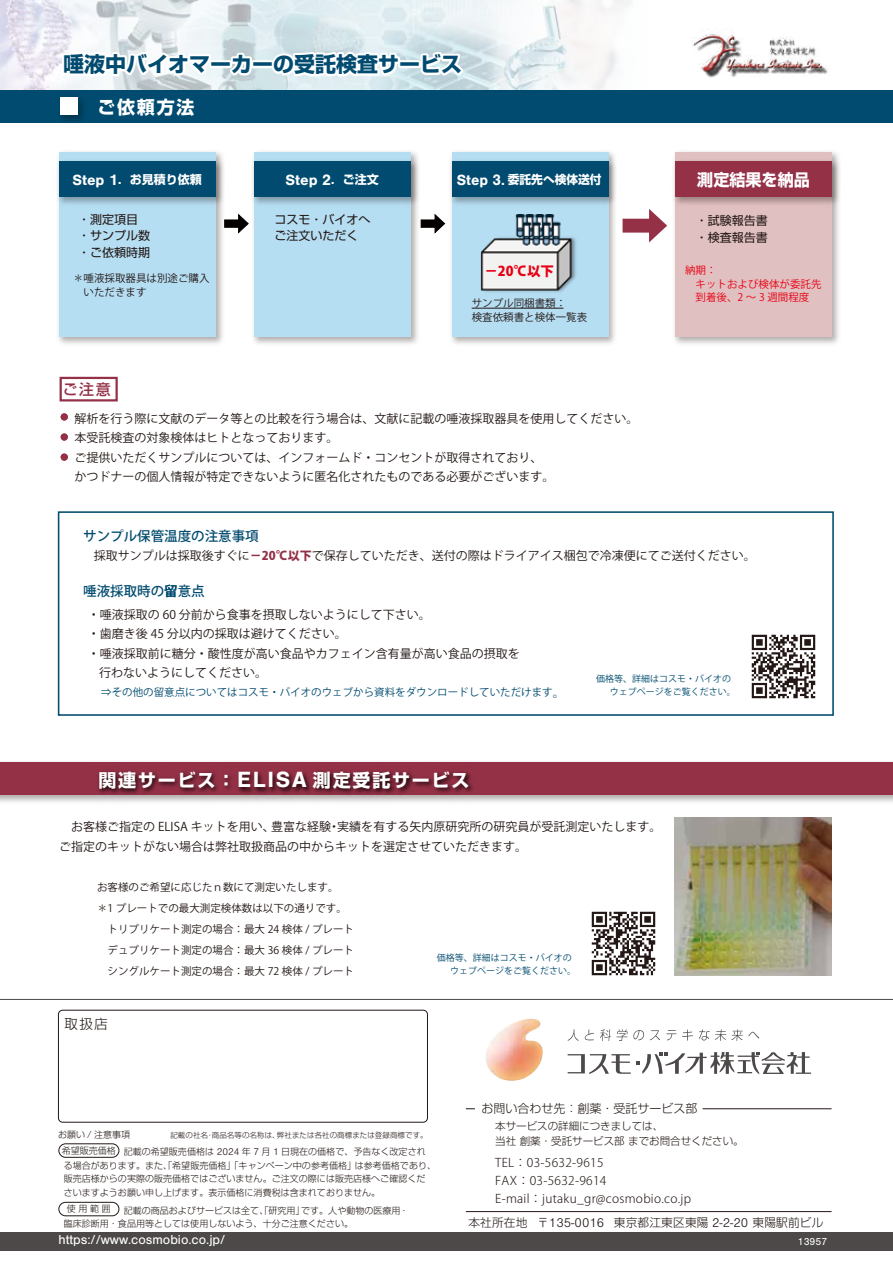
<style>
.page{position:relative;width:893px;height:1263px;background:#fff}
.page>*{position:absolute;margin:0;border:0;box-sizing:border-box;transform-origin:0 0}
.t1{font:700 21px "Shin Go Pro";color:#004b6f}
.t2{font:700 18px "Shin Go Pro";letter-spacing:.1em;color:#fff}
.t3{font:700 16.5px "Shin Go Pro";color:#fff}
.t4{font:700 15.3px "Nimbus San";color:#fff}
.t5{font:500 15px "Shin Go Pro";color:#943147}
.t6{font:13.5px "Nimbus San";color:#fff}
.t7{font:500 13.5px "Koz Go Pro";color:#004b6f}
.t8{font:800 13.5px "Koz Go Pro";color:#e60012}
.t9{font:300 13.5px "Shin Go Pro";color:#221815}
.t10{font:12px/19.5px "Koz Go Pro";color:#221815}
.t11{font:300 12px/18px "Koz Go Pro";letter-spacing:.025em;color:#221815}
.t12{font:12px/16.5px "Shin Go Pro";color:#221815}
.t13{font:700 12px "Shin Go Pro";color:#fff}
.t14{font:300 12px "Shin Go Pro";color:#221815}
.t15{font:300 11.7px "Shin Go Pro";letter-spacing:.015em;color:#221815}
.t16{font:10.5px/21px "Koz Go Pro";color:#221815}
.t17{font:10.5px "Koz Go Pro";color:#004b6f}
.t18{font:300 10.5px/15px "Shin Go Pro";color:#221815}
.t19{font:10.5px/13.5px "Koz Go Pro";color:#e60012}
.t20{font:10.5px "Nimbus San";color:#fff}
.t21{font:300 9px/13.5px "Shin Go Pro";letter-spacing:.005em;color:#221815}
.t22{font:9px/13.5px "Koz Go Pro";color:#004b6f}
.t23{font:300 7.5px "Shin Go Pro";letter-spacing:.005em;color:#221815}
.s1{font-family:"Nimbus San";font-size:15.3px}
.s2{font-family:"Nimbus San";font-size:15.75px}
.s3{font-size:15.75px}
.s4{font-family:"Shin Go Pro";font-size:12px}
.s5{font-weight:800;color:#943147}
.s6{font-size:12px}
.s7{font-family:"Nimbus San";font-size:22.8px}
.s8{font-family:"Nimbus San";font-size:10.2px}
.s9{font-family:"Nimbus San";font-size:13.2px}
</style>
<div class="page">
<svg style="left:568px;top:1029px;width:11px;height:12px"></svg>
<svg style="left:585px;top:1029px;width:9px;height:11px"></svg>
<svg style="left:600px;top:1029px;width:11px;height:12px"></svg>
<svg style="left:617px;top:1029px;width:27px;height:12px"></svg>
<svg style="left:650px;top:1030px;width:10px;height:10px"></svg>
<svg style="left:666px;top:1030px;width:10px;height:10px"></svg>
<svg style="left:682px;top:1030px;width:11px;height:10px"></svg>
<svg style="left:699px;top:1029px;width:60px;height:12px"></svg>
<svg style="left:568px;top:1052px;width:243px;height:22px"></svg>
<img style="left:486px;top:1019px;width:57px;height:62px">
<div style="left:59px;top:1143px;width:60px;height:14px;border:1px solid #221815;border-radius:7px"></div>
<div style="left:59px;top:1202px;width:60px;height:14px;border:1px solid #221815;border-radius:7px"></div>
<hr style="left:702px;top:1108px;width:130px;height:1px;background:#221815">
<hr style="left:466px;top:1211px;width:366px;height:1px;background:#221815">
<hr style="left:0;top:999px;width:893px;height:1px;background:#4c4948">
<div style="left:0;top:1232px;width:893px;height:18px;background:#4c4948"></div>
<div style="left:58px;top:1010px;width:370px;height:112px;border:1px solid #221815;border-radius:4px"></div>
<img style="left:0;top:0;width:556px;height:90px">
<div style="left:61px;top:413px;width:7px;height:7px;background:#943147;border-radius:50%"></div>
<div style="left:61px;top:433px;width:7px;height:8px;background:#943147;border-radius:50%"></div>
<div style="left:61px;top:453px;width:7px;height:8px;background:#943147;border-radius:50%"></div>
<div style="left:0;top:90px;width:893px;height:33px;background:#004b6f"></div>
<div style="left:58px;top:511px;width:776px;height:205px;border:2px solid #004b6f"></div>
<div style="left:60px;top:97px;width:18px;height:18px;background:#fff"></div>
<div style="left:0;top:762px;width:893px;height:33px;background:#943147"></div>
<img style="left:94px;top:771px;width:386px;height:31px">
<img style="left:675px;top:817px;width:156px;height:158px">
<img style="left:692px;top:29px;width:136px;height:49px">
<svg style="left:50px;top:43px;width:164px;height:38px"></svg>
<svg style="left:225px;top:50px;width:29px;height:29px"></svg>
<svg style="left:269px;top:35px;width:133px;height:47px"></svg>
<svg style="left:418px;top:49px;width:49px;height:31px"></svg>
<div style="left:60px;top:377px;width:58px;height:24px;background:#fff;border:2px solid #943147"></div>
<img style="left:751px;top:634px;width:65px;height:65px">
<img style="left:591px;top:911px;width:65px;height:65px">
<img style="left:58px;top:151px;width:165px;height:193px">
<div style="left:59px;top:152px;width:157px;height:185px;background:#b6def3"></div>
<img style="left:253px;top:151px;width:165px;height:193px">
<div style="left:254px;top:152px;width:157px;height:185px;background:#b6def3"></div>
<img style="left:451px;top:151px;width:164px;height:193px">
<div style="left:452px;top:152px;width:157px;height:185px;background:#b6def3"></div>
<img style="left:674px;top:151px;width:165px;height:193px">
<div style="left:675px;top:152px;width:157px;height:185px;background:#e1c0c1"></div>
<hr style="left:472px;top:308px;width:92px;height:1px;background:#221815">
<img style="left:481px;top:214px;width:95px;height:78px">
<svg style="left:224px;top:213px;width:25px;height:21px"></svg>
<img style="left:57px;top:156px;width:167px;height:52px">
<div style="left:59px;top:162px;width:157px;height:35px;background:#004b6f"></div>
<img style="left:252px;top:156px;width:167px;height:52px">
<div style="left:254px;top:162px;width:157px;height:35px;background:#004b6f"></div>
<img style="left:450px;top:156px;width:166px;height:52px">
<div style="left:452px;top:162px;width:157px;height:35px;background:#004b6f"></div>
<img style="left:673px;top:156px;width:167px;height:52px">
<div style="left:675px;top:162px;width:157px;height:35px;background:#943147"></div>
<svg style="left:420px;top:213px;width:26px;height:21px"></svg>
<svg style="left:623px;top:209px;width:44px;height:33px"></svg>
<h1 class="t1" style="left:63px;top:48px;width:400px">唾液中バイオマーカーの受託検査サービス</h1>
<h2 class="t2" style="left:97px;top:93px;width:99px">ご依頼方法</h2>
<p class="t13" style="left:72px;top:170px;width:131px"><span class="s1">Step</span> <span class="s2">1</span>．お見積り依頼</p>
<p class="t4" style="left:285px;top:171px;width:95px">Step <span class="s3">2</span><span class="s4">．ご注文</span></p>
<p class="t13" style="left:457px;top:170px;width:146px"><span class="s1">Step</span> <span class="s2">3</span><span class="s1">.</span> 委託先へ検体送付</p>
<h3 class="t3" style="left:697px;top:167px;width:114px">測定結果を納品</h3>
<p class="t12" style="left:66px;top:210px;width:85px">　・測定項目　・サンプル数　・ご依頼時期</p>
<p class="t12" style="left:275px;top:210px;width:97px">コスモ・バイオへご注文いただく</p>
<p class="t12" style="left:696px;top:211px;width:73px">・試験報告書・検査報告書</p>
<p class="t16" style="left:73px;top:272px;width:138px;line-height:13.5px">＊唾液採取器具は別途ご購入　いただきます</p>
<p class="t5" style="left:63px;top:377px;width:50px">ご注意</p>
<p class="t8" style="left:484px;top:262px;width:71px">－20℃以下</p>
<p class="t16" style="left:472px;top:297px;width:117px;line-height:13.5px">サンプル同梱書類：<br>検査依頼書と検体一覧表</p>
<p class="t10" style="left:75px;top:409px;width:566px">解析を行う際に文献のデータ等との比較を行う場合は、文献に記載の唾液採取器具を使用してください。本受託検査の対象検体はヒトとなっております。<br>ご提供いただくサンプルについては、インフォームド・コンセントが取得されており、<br>かつドナーの個人情報が特定できないように匿名化されたものである必要がございます。</p>
<p class="t19" style="left:685px;top:264px;width:138px">納期：<br>　キットおよび検体が委託先　到着後、2 ～ 3 週間程度</p>
<p class="t7" style="left:83px;top:527px;width:177px">サンプル保管温度の注意事項</p>
<p class="t10" style="left:94px;top:546px;width:663px">採取サンプルは採取後すぐに<span class="s5">－20℃以下</span>で保存していただき、送付の際はドライアイス梱包で冷凍便にてご送付ください。</p>
<p class="t7" style="left:83px;top:582px;width:123px">唾液採取時の留意点</p>
<p class="t10" style="left:88px;top:605px;width:345px">・唾液採取の 60 分前から食事を摂取しないようにして下さい。</p>
<p class="t10" style="left:88px;top:625px;width:261px">・歯磨き後 45 分以内の採取は避けてください。</p>
<p class="t10" style="left:88px;top:644px;width:434px">・唾液採取前に糖分・酸性度が高い食品やカフェイン含有量が高い食品の摂取を</p>
<p class="t10" style="left:99px;top:664px;width:169px">行わないようにしてください。</p>
<p class="t17" style="left:91px;top:686px;width:476px">　⇒その他の留意点についてはコスモ・バイオのウェブから資料をダウンロードしていただけます<span class="s6">。</span></p>
<p class="t22" style="left:610px;top:672px;width:127px;text-indent:-14px">価格等、詳細はコスモ・バイオのウェブページをご覧ください。</p>
<h2 class="t2" style="left:98px;top:765px;width:373px">関連サービス：<span class="s7">ELISA</span> 測定受託サービス</h2>
<p class="t10" style="left:59px;top:817px;width:604px">　お客様ご指定の ELISA キットを用い、豊富な経験・実績を有する矢内原研究所の研究員が受託測定いたします。ご指定のキットがない場合は弊社取扱商品の中からキットを選定させていただきます。</p>
<p class="t16" style="left:97px;top:877px;width:259px">お客様のご希望に応じたｎ数にて測定いたします。＊1 プレートでの最大測定検体数は以下の通りです。　トリプリケート測定の場合：最大 24 検体 / プレート　デュプリケート測定の場合：最大 36 検体 / プレート　シングルケート測定の場合：最大 72 検体 / プレート</p>
<p class="t9" style="left:65px;top:1012px;width:45px">取扱店</p>
<p class="t22" style="left:450px;top:951px;width:127px;text-indent:-14px">価格等、詳細はコスモ・バイオのウェブページをご覧ください。</p>
<p class="t21" style="left:124px;top:1125px;width:304px;line-height:17.1px;text-indent:-66px">お願い / 注意事項<br>記載の希望販売価格は <span class="s8">2024</span> 年 <span class="s8">7</span> 月 <span class="s8">1</span> 日現在の価格で、予告なく改定され</p>
<p class="t21" style="left:64px;top:1157px;width:374px">る場合があります。また、「希望販売価格」「キャンペーン中の参考価格」は参考価格であり、販売店様からの実際の販売価格ではございません。ご注文の際には販売店様へご確認くださいますようお願い申し上げます。表示価格に消費税は含まれておりません。</p>
<p class="t23" style="left:170px;top:1129px;width:259px">記載の社名・商品名等の名称は、弊社または各社の商標または登録商標です。</p>
<p class="t21" style="left:62px;top:1142px;width:55px">希望販売価格</p>
<p class="t21" style="left:67px;top:1201px;width:46px">使用範囲</p>
<p class="t21" style="left:64px;top:1202px;width:346px;text-indent:60px">記載の商品およびサービスは全て、「研究用」です。人や動物の医療用・臨床診断用・食品用等としては使用しないよう、十分ご注意ください。</p>
<p class="t14" style="left:482px;top:1099px;width:217px">お問い合わせ先：創薬・受託サービス部</p>
<p class="t18" style="left:495px;top:1117px;width:250px">本サービスの詳細につきましては、<br>当社 創薬・受託サービス部 までお問合せください。</p>
<p class="t11" style="left:495px;top:1153px;width:197px">TEL：03-5632-9615<br>FAX：03-5632-9614<br>E-mail：jutaku_gr@cosmobio.co.jp</p>
<p class="t15" style="left:468px;top:1213px;width:357px">本社所在地 〒<span class="s9">135-0016</span> 東京都江東区東陽 <span class="s9">2-2-20</span> 東陽駅前ビル</p>
<p class="t6" style="left:59px;top:1232px;width:168px">https://www.cosmobio.co.jp/</p>
<p class="t20" style="left:798px;top:1235px;width:31px">13957</p>
</div>
